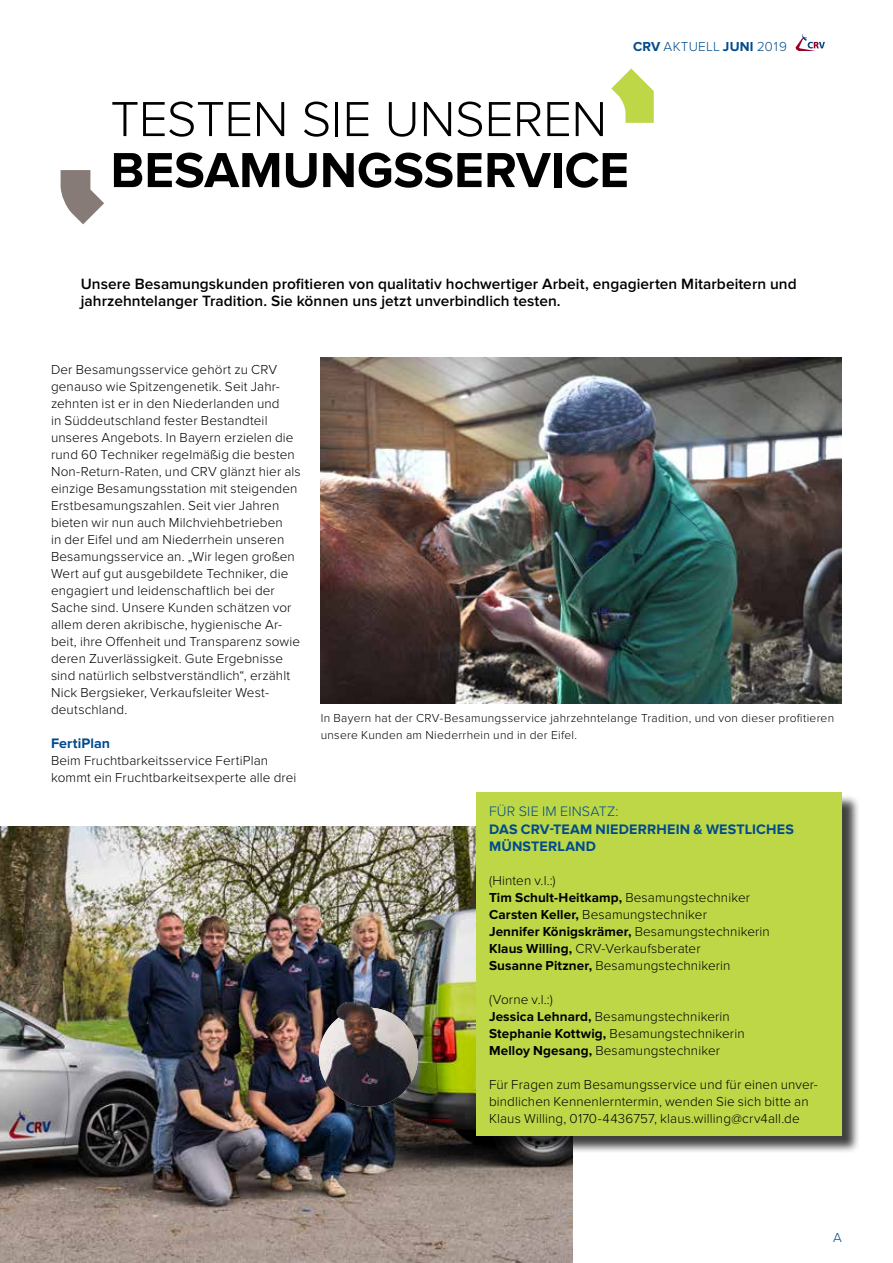
<style>
.page{position:relative;width:893px;height:1263px;background:#fff}
.page>*{position:absolute;margin:0;border:0;box-sizing:border-box;transform-origin:0 0}
.t1{font:300 51px "Proxima Nova";letter-spacing:-.01em;color:#000}
.t2{font:700 51px "Proxima Nova";letter-spacing:-.005em;color:#000}
.t3{font:600 15.45px/17px "Proxima Nova";letter-spacing:.005em;color:#000}
.t4{font:700 14.25px/17px "Proxima Nova";letter-spacing:.01em;color:#004b8d}
.t5{font:300 14.25px "Proxima Nova";letter-spacing:.015em;color:#004b8d}
.t6{font:300 13.5px/17px "Proxima Nova";letter-spacing:.01em;color:#000}
.t7{font:300 13.5px "Proxima Nova";letter-spacing:.015em;color:#004b8d}
.t8{font:300 12px/16.5px "Proxima Nova";letter-spacing:.025em;color:#000}
.s1{font-weight:700}
</style>
<div class="page">
<svg style="left:795px;top:34px;width:30px;height:17px"></svg>
<svg style="left:611px;top:69px;width:43px;height:54px"></svg>
<svg style="left:61px;top:170px;width:43px;height:54px"></svg>
<img style="left:321px;top:357px;width:521px;height:346px">
<img style="left:0;top:827px;width:572px;height:436px">
<img style="left:319px;top:1008px;width:99px;height:99px;border-radius:50px">
<img style="left:334px;top:998px;width:43px;height:24px">
<div style="left:478px;top:794px;width:383px;height:360px;background:#000;opacity:.75"></div>
<div style="left:476px;top:792px;width:366px;height:343px;background:#bed747"></div>
<p class="t7" style="left:633px;top:39px;width:155px"><span class="s1">CRV</span> AKTUELL <span class="s1">JUNI</span> 2019</p>
<h1 class="t1" style="left:111px;top:90px;width:498px">TESTEN SIE UNSEREN</h1>
<h1 class="t2" style="left:111px;top:141px;width:520px">BESAMUNGSSERVICE</h1>
<p class="t3" style="left:81px;top:276px;width:717px">Unsere Besamungskunden profitieren von qualitativ hochwertiger Arbeit, engagierten Mitarbeitern und jahrzehntelanger Tradition. Sie können uns jetzt unverbindlich testen.</p>
<p class="t6" style="left:51px;top:361px;width:251px">Der Besamungsservice gehört zu CRV genauso wie Spitzengenetik. Seit Jahr&shy;zehnten ist er in den Niederlanden und<br>in Süddeutschland fester Bestandteil unseres Angebots. In Bayern erzielen die rund 60 Techniker regelmäßig die besten Non-Return-Raten, und CRV glänzt hier als einzige Besamungsstation mit steigenden Erstbesamungszahlen. Seit vier Jahren bieten wir nun auch Milchviehbetrieben<br>in der Eifel und am Niederrhein unseren Besamungsservice an. „Wir legen großen Wert auf gut ausgebildete Techniker, die engagiert und leidenschaftlich bei der Sache sind. Unsere Kunden schätzen vor allem deren akribische, hygienische Ar&shy;beit, ihre Offenheit und Transparenz sowie deren Zuverlässigkeit. Gute Ergebnisse sind natürlich selbstverständlich“, erzählt Nick Bergsieker, Verkaufsleiter West&shy;deutschland.</p>
<p class="t4" style="left:51px;top:735px;width:61px">FertiPlan</p>
<p class="t6" style="left:51px;top:753px;width:247px">Beim Fruchtbarkeitsservice FertiPlan kommt ein Fruchtbarkeitsexperte alle drei</p>
<p class="t8" style="left:321px;top:710px;width:515px">In Bayern hat der CRV-Besamungsservice jahrzehntelange Tradition, und von dieser profitieren unsere Kunden am Niederrhein und in der Eifel.</p>
<p class="t5" style="left:489px;top:803px;width:131px">FÜR SIE IM EINSATZ:</p>
<p class="t4" style="left:489px;top:820px;width:306px">DAS CRV-TEAM NIEDERRHEIN &amp; WESTLICHES<br>MÜNSTERLAND</p>
<p class="t6" style="left:489px;top:872px;width:282px">(Hinten v.l.:)<br><span class="s1">Tim Schult-Heitkamp,</span> Besamungstechniker <span class="s1">Carsten Keller,</span> Besamungstechniker<br><span class="s1">Jennifer Königskrämer,</span> Besamungstechnikerin <span class="s1">Klaus Willing,</span> CRV-Verkaufsberater<br><span class="s1">Susanne Pitzner,</span> Besamungstechnikerin</p>
<p class="t6" style="left:489px;top:991px;width:257px">(Vorne v.l.:)<br><span class="s1">Jessica Lehnard,</span> Besamungstechnikerin <span class="s1">Stephanie Kottwig,</span> Besamungstechnikerin <span class="s1">Melloy Ngesang,</span> Besamungstechniker</p>
<p class="t6" style="left:489px;top:1076px;width:330px">Für Fragen zum Besamungsservice und für einen unver&shy;bindlichen Kennenlerntermin, wenden Sie sich bitte an<br>Klaus Willing, 0170-4436757, klaus.willing@crv4all.de</p>
<p class="t7" style="left:833px;top:1229px;width:10px">A</p>
</div>
